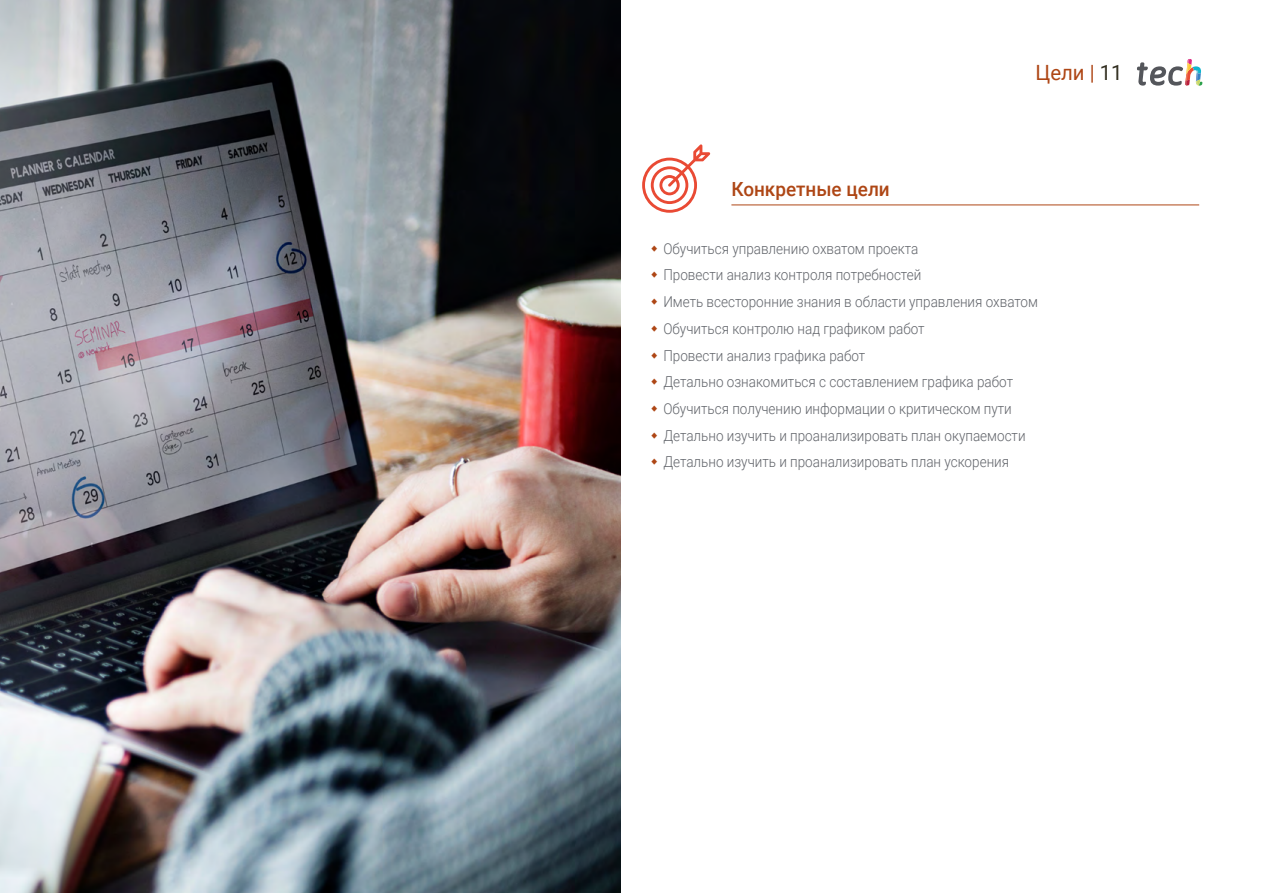
<style>
.page{position:relative;width:1263px;height:893px;background:#fff}
.page>*{position:absolute;margin:0;border:0;box-sizing:border-box;transform-origin:0 0}
.t1{font:21px "Roboto";color:#ae4615}
.t2{font:500 19.5px "Roboto";color:#ae4615}
.t3{font:300 15px/26.7px "Roboto";color:#61646a;scale:.9 1}
.s1{color:#312e20}
</style>
<div class="page">
<hr style="left:731px;top:205px;width:468px;height:1px;background:#ae4615">
<svg style="left:642px;top:144px;width:68px;height:69px"></svg>
<svg style="left:1137px;top:59px;width:65px;height:27px"></svg>
<img style="left:0;top:0;width:621px;height:893px">
<h2 class="t2" style="left:731px;top:176px;width:160px">Конкретные цели</h2>
<h1 class="t1" style="left:1035px;top:57px;width:89px">Цели | <span class="s1">11</span></h1>
<p class="t3" style="left:663px;top:234px;width:418px">Обучиться управлению охватом проекта<br>Провести анализ контроля потребностей<br>Иметь всесторонние знания в области управления охватом Обучиться контролю над графиком работ<br>Провести анализ графика работ<br>Детально ознакомиться с составлением графика работ Обучиться получению информации о критическом пути Детально изучить и проанализировать план окупаемости Детально изучить и проанализировать план ускорения</p>
</div>
